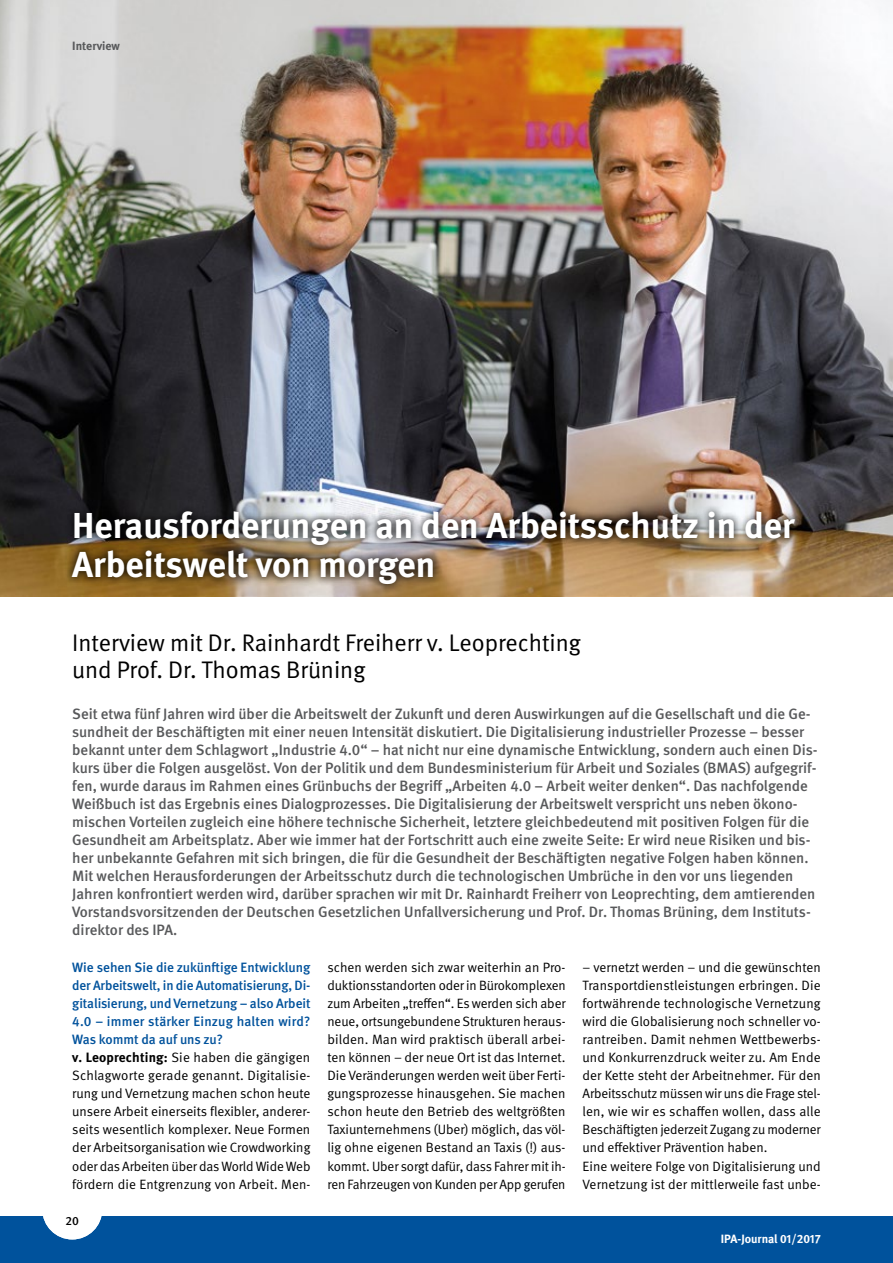
<style>
.page{position:relative;width:893px;height:1263px;background:#fff}
.page>*{position:absolute;margin:0;border:0;box-sizing:border-box;transform-origin:0 0}
.t1{font:700 36px/39px "DGUV Meta";color:#fff}
.t2{font:24px/27px "DGUV Meta";color:#000}
.t3{font:500 15px/18px "DGUV Meta";color:#58595b}
.t4{font:13.5px/18px "DGUV Meta";color:#000}
.t5{font:700 12px "DGUV Meta";letter-spacing:-.005em;color:#fff}
.t6{font:700 12px "DGUV Meta";color:#58595b}
.t7{font:500 12px "DGUV Meta";color:#000}
.s1{font-weight:500;color:#00529c}
.s2{font-weight:700}
</style>
<div class="page">
<div style="left:0;top:1216px;width:893px;height:47px;background:#00529c"></div>
<img style="left:0;top:0;width:893px;height:596px">
<div style="left:42px;top:1179px;width:60px;height:60px;background:#fff;border-radius:50%"></div>
<div style="left:64px;top:503px;width:740px;height:90px;background:#000;opacity:.75"></div>
<p class="t6" style="left:72px;top:39px;width:49px">Interview</p>
<h1 class="t1" style="left:72px;top:507px;width:724px">Herausforderungen an den Arbeitsschutz in der<br>Arbeitswelt von morgen</h1>
<h2 class="t2" style="left:72px;top:629px;width:510px">Interview mit Dr. Rainhardt Freiherr v. Leoprechting und Prof. Dr. Thomas Brüning</h2>
<p class="t3" style="left:72px;top:705px;width:747px">Seit etwa fünf Jahren wird über die Arbeitswelt der Zukunft und deren Auswirkungen auf die Gesellschaft und die Ge&shy;sundheit der Beschäftigten mit einer neuen Intensität diskutiert. Die Digitalisierung industrieller Prozesse – besser bekannt unter dem Schlagwort „Industrie 4.0“ – hat nicht nur eine dynamische Entwicklung, sondern auch einen Dis&shy;kurs über die Folgen ausgelöst. Von der Politik und dem Bundesministerium für Arbeit und Soziales (BMAS) aufgegrif&shy;fen, wurde daraus im Rahmen eines Grünbuchs der Begriff „Arbeiten 4.0 – Arbeit weiter denken“. Das nachfolgende Weißbuch ist das Ergebnis eines Dialogprozesses. Die Digitalisierung der Arbeitswelt verspricht uns neben ökono&shy;mischen Vorteilen zugleich eine höhere technische Sicherheit, letztere gleichbedeutend mit positiven Folgen für die Gesundheit am Arbeitsplatz. Aber wie immer hat der Fortschritt auch eine zweite Seite: Er wird neue Risiken und bis&shy;her unbekannte Gefahren mit sich bringen, die für die Gesundheit der Beschäftigten negative Folgen haben können.<br>Mit welchen Herausforderungen der Arbeitsschutz durch die technologischen Umbrüche in den vor uns liegenden Jahren konfrontiert werden wird, darüber sprachen wir mit Dr. Rainhardt Freiherr von Leoprechting, dem amtierenden Vorstandsvorsitzenden der Deutschen Gesetzlichen Unfallversicherung und Prof. Dr. Thomas Brüning, dem Instituts&shy;direktor des IPA.</p>
<p class="t4" style="left:72px;top:958px;width:240px"><span class="s1">Wie sehen Sie die zukünftige Entwicklung der Arbeitswelt, in die Automatisierung, Di&shy;gitalisierung, und Vernetzung – also Arbeit 4.0 – immer stärker Einzug halten wird?<br>Was kommt da auf uns zu?<br></span><span class="s2">v. Leoprechting:</span> Sie haben die gängigen Schlagworte gerade genannt. Digitalisie&shy;rung und Vernetzung machen schon heute unsere Arbeit einerseits flexibler, anderer&shy;seits wesentlich komplexer. Neue Formen der Arbeitsorganisation wie Crowdworking oder das Arbeiten über das World Wide Web fördern die Entgrenzung von Arbeit. Men-</p>
<p class="t4" style="left:327px;top:958px;width:240px;text-align:justify">schen werden sich zwar weiterhin an Pro&shy;duktionsstandorten oder in Bürokomplexen zum Arbeiten „treffen“. Es werden sich aber neue, ortsungebundene Strukturen heraus&shy;bilden. Man wird praktisch überall arbei&shy;ten können – der neue Ort ist das Internet.<br>Die Veränderungen werden weit über Ferti&shy;gungsprozesse hinausgehen. Sie machen schon heute den Betrieb des weltgrößten Taxiunternehmens (Uber) möglich, das völ&shy;lig ohne eigenen Bestand an Taxis (!) aus&shy;kommt. Uber sorgt dafür, dass Fahrer mit ih&shy;ren Fahrzeugen von Kunden per App gerufen</p>
<p class="t4" style="left:583px;top:958px;width:240px">– vernetzt werden – und die gewünschten Transportdienstleistungen erbringen. Die fortwährende technologische Vernetzung wird die Globalisierung noch schneller vo&shy;rantreiben. Damit nehmen Wettbewerbs&shy;und Konkurrenzdruck weiter zu. Am Ende der Kette steht der Arbeitnehmer. Für den Arbeitsschutz müssen wir uns die Frage stel&shy;len, wie wir es schaffen wollen, dass alle Beschäftigten jederzeit Zugang zu moderner und effektiver Prävention haben.<br>Eine weitere Folge von Digitalisierung und Vernetzung ist der mittlerweile fast unbe-</p>
<p class="t7" style="left:65px;top:1213px;width:15px">20</p>
<p class="t5" style="left:721px;top:1231px;width:101px">IPA-Journal 01/2017</p>
</div>
